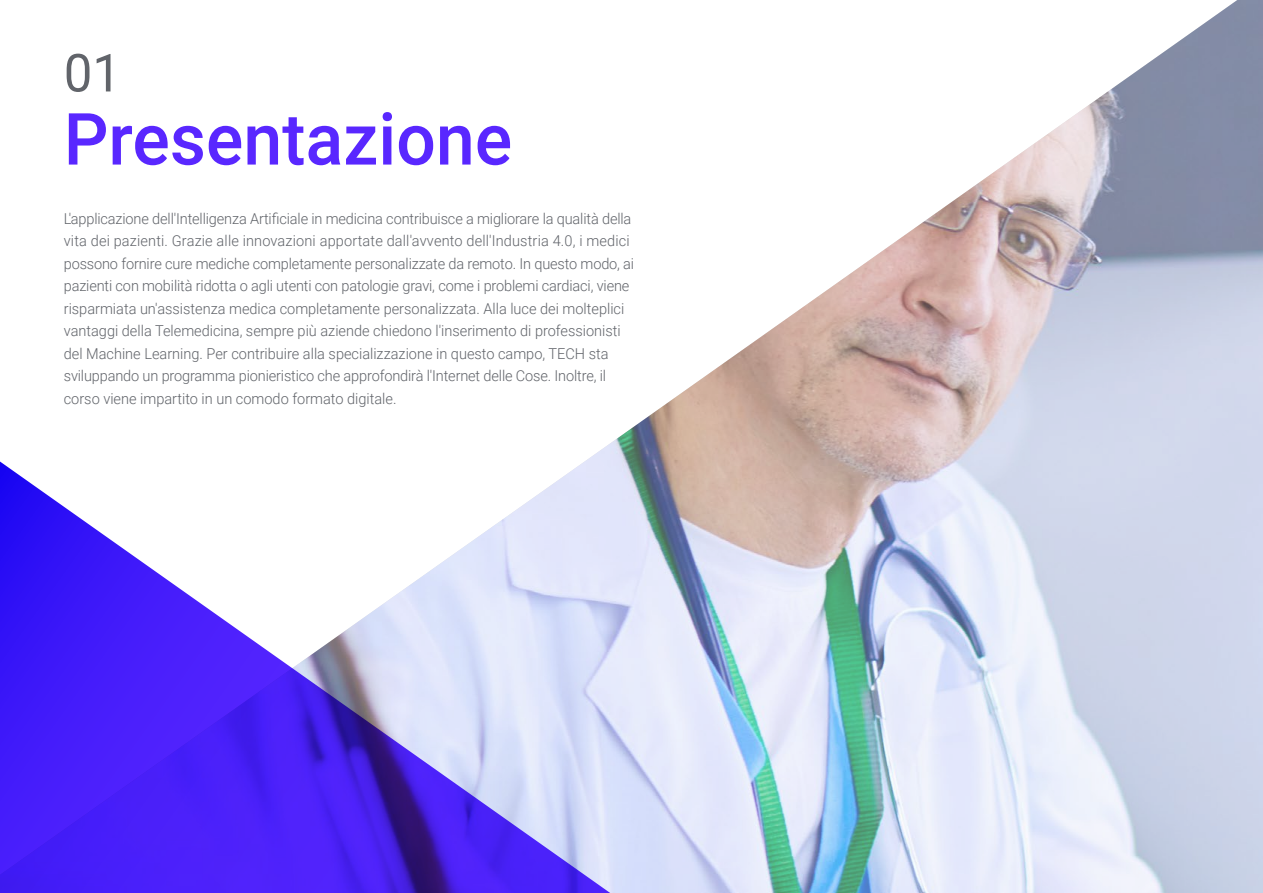
<style>
.page{position:relative;width:1263px;height:893px;background:#fff}
.page>*{position:absolute;margin:0;border:0;box-sizing:border-box;transform-origin:0 0}
.t1{font:500 72px "Roboto";color:#5927ff}
.t2{font:52.5px "Roboto";color:#61646a}
.t3{font:300 15px/22.5px "Roboto";color:#61646a}
</style>
<div class="page">
<img style="left:607px;top:0;width:656px;height:893px">
<svg style="left:0;top:446px;width:640px;height:447px"></svg>
<h2 class="t2" style="left:64px;top:36px;width:59px">01</h2>
<h1 class="t1" style="left:64px;top:89px;width:450px">Presentazione</h1>
<p class="t3" style="left:64px;top:207px;width:572px">L'applicazione dell'Intelligenza Artificiale in medicina contribuisce a migliorare la qualità della vita dei pazienti. Grazie alle innovazioni apportate dall'avvento dell'Industria 4.0, i medici possono fornire cure mediche completamente personalizzate da remoto. In questo modo, ai pazienti con mobilità ridotta o agli utenti con patologie gravi, come i problemi cardiaci, viene risparmiata un'assistenza medica completamente personalizzata. Alla luce dei molteplici vantaggi della Telemedicina, sempre più aziende chiedono l'inserimento di professionisti del Machine Learning. Per contribuire alla specializzazione in questo campo, TECH sta sviluppando un programma pionieristico che approfondirà l'Internet delle Cose. Inoltre, il corso viene impartito in un comodo formato digitale.</p>
</div>
